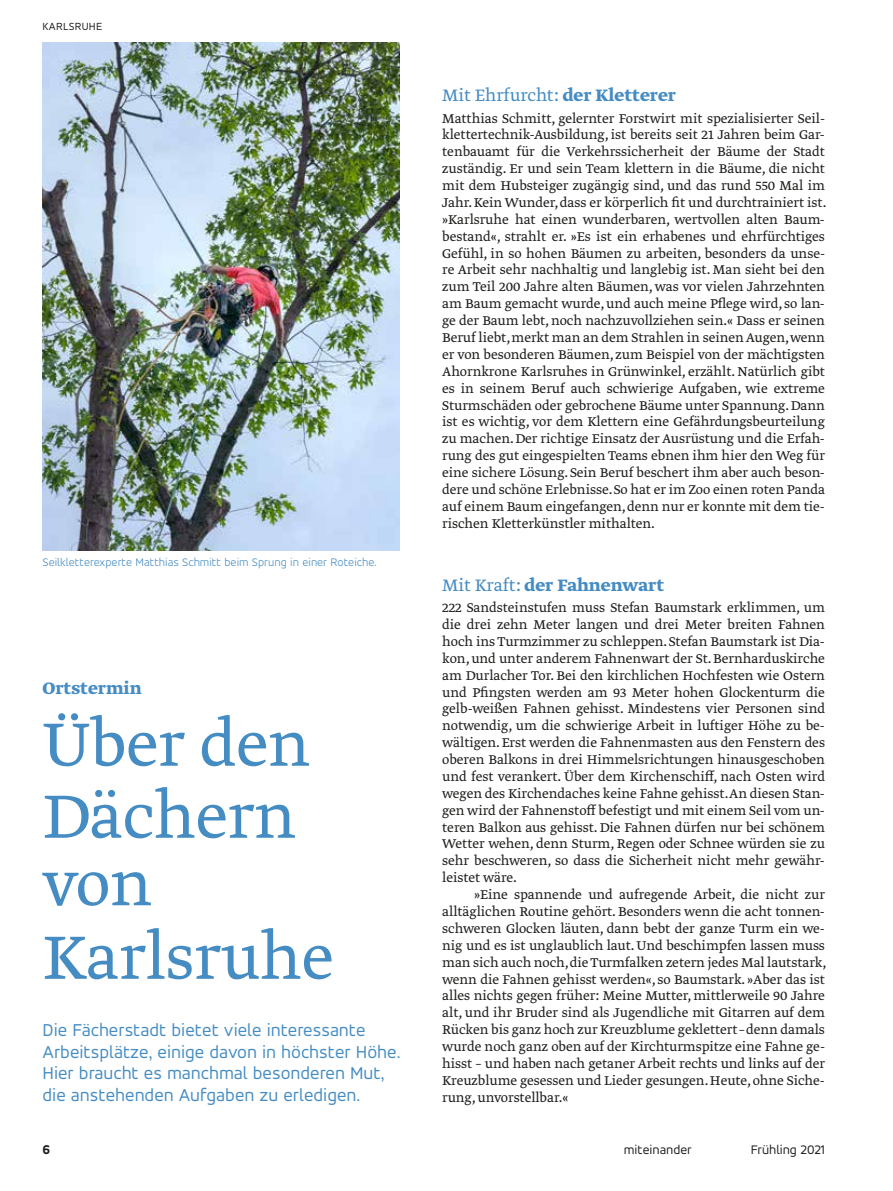
<style>
.page{position:relative;width:893px;height:1191px;background:#fff}
.page>*{position:absolute;margin:0;border:0;box-sizing:border-box;transform-origin:0 0}
.t1{font:72px/69.8px "Greta Text Pro Light Plus";color:#458cc3}
.t2{font:700 19.5px "Greta Text Pro";color:#458cc3}
.t3{font:19.5px "Greta Text Pro Light Plus";color:#458cc3}
.t4{font:18.75px/21.8px "Accord Alternate";color:#458cc3}
.t5{font:15px/16.8px "Greta Text Pro Light Plus";color:#1d1d1b;text-align:justify}
.t6{font:13.5px "Accord Alternate";color:#1d1d1b}
.t7{font:700 expanded 13.5px "Accord Alternate";color:#1d1d1b}
.t8{font:300 12px "Accord Alternate";color:#458cc3}
.t9{font:11.25px "Accord Alternate";letter-spacing:.025em;color:#1d1d1b}
.s1{font-family:"Greta Text Pro";font-weight:700}
.s2{font-family:"Greta Text Pro Light Plus";font-weight:400}
</style>
<div class="page">
<img style="left:43px;top:43px;width:356px;height:507px">
<p class="t9" style="left:43px;top:19px;width:61px">KARLSRUHE</p>
<p class="t8" style="left:43px;top:555px;width:336px">Seilkletterexperte Matthias Schmitt beim Sprung in einer Roteiche.</p>
<h2 class="t2" style="left:43px;top:675px;width:101px">Ortstermin</h2>
<h1 class="t1" style="left:43px;top:712px;width:269px">Über den<br>Dächern von</h1>
<h1 class="t1" style="left:43px;top:925px;width:293px">Karlsruhe</h1>
<p class="t4" style="left:43px;top:1018px;width:359px">Die Fächerstadt bietet viele interessante Arbeitsplätze, einige davon in höchster Höhe.<br>Hier braucht es manchmal besonderen Mut, die anstehenden Aufgaben zu erledigen.</p>
<p class="t7" style="left:43px;top:1141px;width:9px">6</p>
<h2 class="t3" style="left:442px;top:84px;width:235px">Mit Ehrfurcht: <span class="s1">der Kletterer</span></h2>
<p class="t5" style="left:442px;top:110px;width:386px">Matthias Schmitt, gelernter Forstwirt mit spezialisierter Seil&shy;klettertechnik-Ausbildung, ist bereits seit 21 Jahren beim Gar&shy;tenbauamt für die Verkehrssicherheit der Bäume der Stadt zuständig. Er und sein Team klettern in die Bäume, die nicht mit dem Hubsteiger zugängig sind, und das rund 550 Mal im Jahr. Kein Wunder, dass er körperlich fit und durchtrainiert ist. »Karlsruhe hat einen wunderbaren, wertvollen alten Baum&shy;bestand«, strahlt er. »Es ist ein erhabenes und ehrfürchtiges Gefühl, in so hohen Bäumen zu arbeiten, besonders da unse&shy;re Arbeit sehr nachhaltig und langlebig ist. Man sieht bei den zum Teil 200 Jahre alten Bäumen, was vor vielen Jahrzehnten am Baum gemacht wurde, und auch meine Pflege wird, so lan&shy;ge der Baum lebt, noch nachzuvollziehen sein.« Dass er seinen Beruf liebt, merkt man an dem Strahlen in seinen Augen, wenn er von besonderen Bäumen, zum Beispiel von der mächtigsten Ahornkrone Karlsruhes in Grünwinkel, erzählt. Natürlich gibt es in seinem Beruf auch schwierige Aufgaben, wie extreme Sturmschäden oder gebrochene Bäume unter Spannung. Dann ist es wichtig, vor dem Klettern eine Gefährdungsbeurteilung zu machen. Der richtige Einsatz der Ausrüstung und die Erfah&shy;rung des gut eingespielten Teams ebnen ihm hier den Weg für eine sichere Lösung. Sein Beruf beschert ihm aber auch beson&shy;dere und schöne Erlebnisse. So hat er im Zoo einen roten Panda auf einem Baum eingefangen, denn nur er konnte mit dem tie&shy;rischen Kletterkünstler mithalten.</p>
<h2 class="t2" style="left:442px;top:572px;width:223px"><span class="s2">Mit Kraft:</span> der Fahnenwart</h2>
<p class="t5" style="left:442px;top:600px;width:384px">222 Sandsteinstufen muss Stefan Baumstark erklimmen, um die drei zehn Meter langen und drei Meter breiten Fahnen hoch ins Turmzimmer zu schleppen. Stefan Baumstark ist Dia&shy;kon, und unter anderem Fahnenwart der St. Bernharduskirche am Durlacher Tor. Bei den kirchlichen Hochfesten wie Ostern und Pfingsten werden am 93 Meter hohen Glockenturm die gelb-weißen Fahnen gehisst. Mindestens vier Personen sind notwendig, um die schwierige Arbeit in luftiger Höhe zu be&shy;wältigen. Erst werden die Fahnenmasten aus den Fenstern des oberen Balkons in drei Himmelsrichtungen hinausgeschoben und fest verankert. Über dem Kirchenschiff, nach Osten wird wegen des Kirchendaches keine Fahne gehisst.An diesen Stan&shy;gen wird der Fahnenstoff befestigt und mit einem Seil vom un&shy;teren Balkon aus gehisst. Die Fahnen dürfen nur bei schönem Wetter wehen, denn Sturm, Regen oder Schnee würden sie zu sehr beschweren, so dass die Sicherheit nicht mehr gewähr&shy;leistet wäre.</p>
<p class="t5" style="left:442px;top:886px;width:386px;text-indent:32px">»Eine spannende und aufregende Arbeit, die nicht zur alltäglichen Routine gehört. Besonders wenn die acht tonnen&shy;schweren Glocken läuten, dann bebt der ganze Turm ein we&shy;nig und es ist unglaublich laut. Und beschimpfen lassen muss man sich auch noch, die Turmfalken zetern jedes Mal lautstark, wenn die Fahnen gehisst werden«, so Baumstark. »Aber das ist alles nichts gegen früher: Meine Mutter, mittlerweile 90 Jahre alt, und ihr Bruder sind als Jugendliche mit Gitarren auf dem Rücken bis ganz hoch zur Kreuzblume geklettert – denn damals wurde noch ganz oben auf der Kirchturmspitze eine Fahne ge&shy;hisst – und haben nach getaner Arbeit rechts und links auf der Kreuzblume gesessen und Lieder gesungen. Heute, ohne Siche&shy;rung, unvorstellbar.«</p>
<p class="t6" style="left:624px;top:1141px;width:69px">miteinander</p>
<p class="t6" style="left:751px;top:1141px;width:76px">Frühling 2021</p>
</div>
